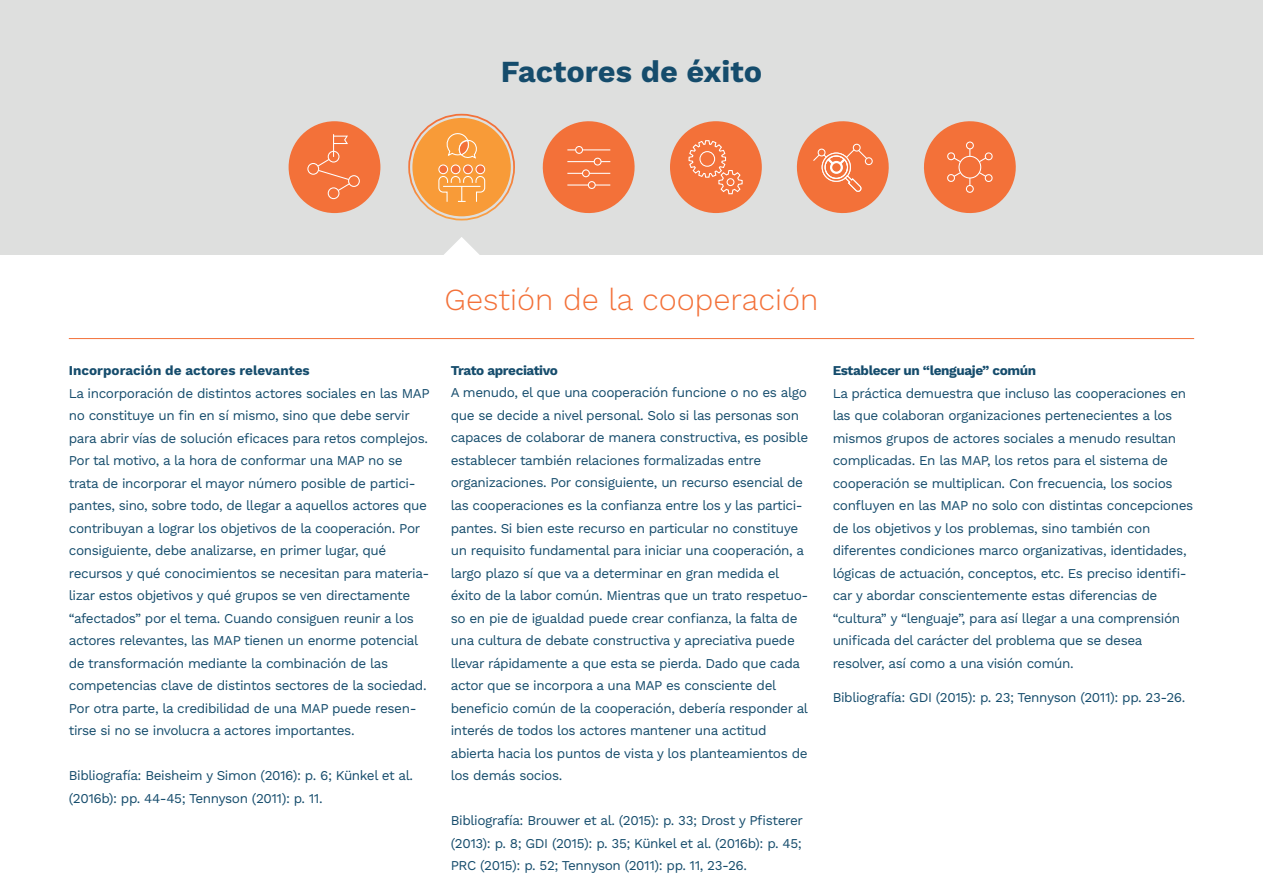
<style>
.page{position:relative;width:1263px;height:893px;background:#fff}
.page>*{position:absolute;margin:0;border:0;box-sizing:border-box;transform-origin:0 0}
.t1{font:300 30.6px "Work Sans";color:#f37139}
.t2{font:700 30.6px "Work Sans";color:#154c6c}
.t3{font:13.5px/22.5px "Work Sans";letter-spacing:-.03em;color:#154c6c}
.t4{font:700 13.5px "Work Sans";letter-spacing:-.03em;color:#154c6c}
.t5{font:700 13.5px "Work Sans";color:#154c6c}
</style>
<div class="page">
<div style="left:0;top:0;width:1263px;height:254px;background:#dedfde"></div>
<svg style="left:542px;top:121px;width:93px;height:93px"></svg>
<hr style="left:567px;top:149px;width:43px;height:1px;background:#fff">
<div style="left:576px;top:146px;width:6px;height:7px;background:#f37139;border-radius:50%"></div>
<div style="left:575px;top:146px;width:8px;height:8px;border:1px solid #fff;border-radius:50%"></div>
<hr style="left:567px;top:161px;width:43px;height:1px;background:#fff">
<div style="left:594px;top:158px;width:7px;height:7px;background:#f37139;border-radius:50%"></div>
<div style="left:594px;top:158px;width:7px;height:8px;border:1px solid #fff;border-radius:50%"></div>
<hr style="left:567px;top:173px;width:43px;height:1px;background:#fff">
<div style="left:582px;top:170px;width:7px;height:7px;background:#f37139;border-radius:50%"></div>
<div style="left:582px;top:169px;width:8px;height:8px;border:1px solid #fff;border-radius:50%"></div>
<hr style="left:567px;top:184px;width:43px;height:2px;background:#fff">
<div style="left:588px;top:182px;width:7px;height:6px;background:#f37139;border-radius:50%"></div>
<div style="left:588px;top:181px;width:8px;height:8px;border:1px solid #fff;border-radius:50%"></div>
<svg style="left:796px;top:121px;width:93px;height:92px"></svg>
<svg style="left:924px;top:121px;width:92px;height:93px"></svg>
<div style="left:289px;top:121px;width:91px;height:92px;background:#f37139;border-radius:50%"></div>
<div style="left:348px;top:175px;width:12px;height:12px;border:1px solid #fff;border-radius:50%"></div>
<div style="left:307px;top:163px;width:12px;height:12px;border:1px solid #fff;border-radius:50%"></div>
<div style="left:328px;top:187px;width:11px;height:12px;border:1px solid #fff;border-radius:50%"></div>
<svg style="left:311px;top:134px;width:45px;height:61px"></svg>
<div style="left:670px;top:121px;width:92px;height:92px;background:#f37139;border-radius:50%"></div>
<svg style="left:688px;top:140px;width:55px;height:55px"></svg>
<div style="left:700px;top:152px;width:15px;height:14px;background:#f37139;border-radius:50%"></div>
<div style="left:699px;top:151px;width:16px;height:16px;border:1px solid #fff;border-radius:50%"></div>
<svg style="left:409px;top:115px;width:105px;height:105px"></svg>
<svg style="left:432px;top:237px;width:59px;height:18px"></svg>
<hr style="left:69px;top:338px;width:1125px;height:1px;background:#f37139">
<h1 class="t2" style="left:501px;top:54px;width:263px">Factores de éxito</h1>
<h1 class="t1" style="left:444px;top:281px;width:375px">Gestión de la cooperación</h1>
<p class="t5" style="left:69px;top:363px;width:242px">Incorporación de actores relevantes</p>
<p class="t3" style="left:69px;top:382px;width:362px">La incorporación de distintos actores sociales en las MAP no constituye un fin en sí mismo, sino que debe servir para abrir vías de solución eficaces para retos complejos.<br>Por tal motivo, a la hora de conformar una MAP no se trata de incorporar el mayor número posible de partici&shy;pantes, sino, sobre todo, de llegar a aquellos actores que contribuyan a lograr los objetivos de la cooperación. Por consiguiente, debe analizarse, en primer lugar, qué recursos y qué conocimientos se necesitan para materia&shy;lizar estos objetivos y qué grupos se ven directamente “afectados” por el tema. Cuando consiguen reunir a los actores relevantes, las MAP tienen un enorme potencial de transformación mediante la combinación de las competencias clave de distintos sectores de la sociedad.<br>Por otra parte, la credibilidad de una MAP puede resen&shy;tirse si no se involucra a actores importantes.</p>
<p class="t3" style="left:69px;top:765px;width:346px">Bibliografía: Beisheim y Simon (2016): p. 6; Künkel et al. (2016b): pp. 44-45; Tennyson (2011): p. 11.</p>
<p class="t4" style="left:451px;top:363px;width:109px">Trato apreciativo</p>
<p class="t3" style="left:451px;top:382px;width:359px">A menudo, el que una cooperación funcione o no es algo que se decide a nivel personal. Solo si las personas son capaces de colaborar de manera constructiva, es posible establecer también relaciones formalizadas entre organizaciones. Por consiguiente, un recurso esencial de las cooperaciones es la confianza entre los y las partici&shy;pantes. Si bien este recurso en particular no constituye un requisito fundamental para iniciar una cooperación, a largo plazo sí que va a determinar en gran medida el éxito de la labor común. Mientras que un trato respetuo&shy;so en pie de igualdad puede crear confianza, la falta de una cultura de debate constructiva y apreciativa puede llevar rápidamente a que esta se pierda. Dado que cada actor que se incorpora a una MAP es consciente del beneficio común de la cooperación, debería responder al interés de todos los actores mantener una actitud abierta hacia los puntos de vista y los planteamientos de los demás socios.</p>
<p class="t3" style="left:451px;top:810px;width:354px;text-align:justify">Bibliografía: Brouwer et al. (2015): p. 33; Drost y Pfisterer (2013): p. 8; GDI (2015): p. 35; Künkel et al. (2016b): p. 45; PRC (2015): p. 52; Tennyson (2011): pp. 11, 23-26.</p>
<p class="t4" style="left:833px;top:363px;width:205px">Establecer un “lenguaje” común</p>
<p class="t3" style="left:833px;top:382px;width:362px">La práctica demuestra que incluso las cooperaciones en las que colaboran organizaciones pertenecientes a los mismos grupos de actores sociales a menudo resultan complicadas. En las MAP, los retos para el sistema de cooperación se multiplican. Con frecuencia, los socios confluyen en las MAP no solo con distintas concepciones de los objetivos y los problemas, sino también con diferentes condiciones marco organizativas, identidades, lógicas de actuación, conceptos, etc. Es preciso identifi&shy;car y abordar conscientemente estas diferencias de “cultura” y “lenguaje”, para así llegar a una comprensión unificada del carácter del problema que se desea resolver, así como a una visión común.</p>
<p class="t3" style="left:833px;top:687px;width:354px">Bibliografía: GDI (2015): p. 23; Tennyson (2011): pp. 23-26.</p>
</div>
